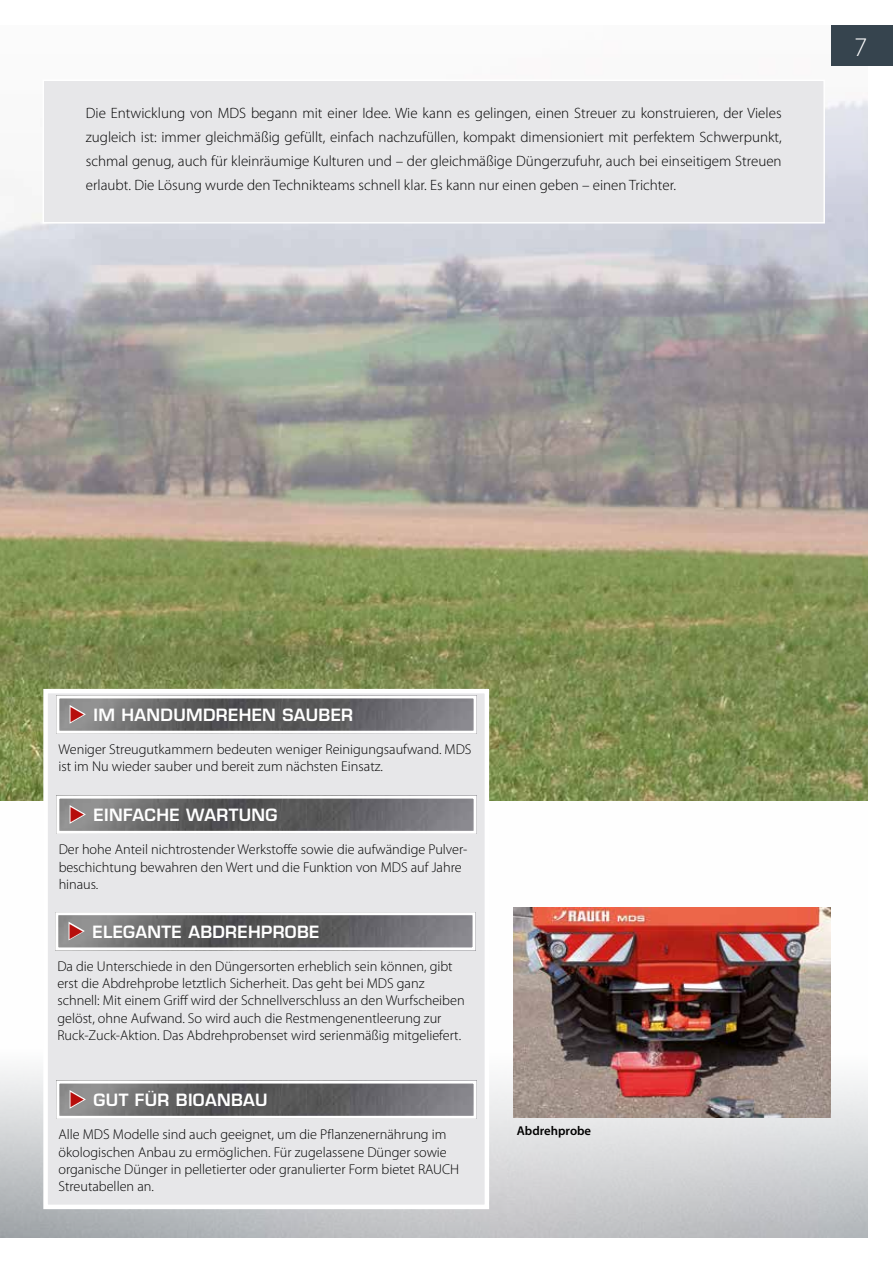
<style>
.page{position:relative;width:893px;height:1263px;background:#fff}
.page>*{position:absolute;margin:0;border:0;box-sizing:border-box;transform-origin:0 0}
.t1{font:300 27px "Myriad Pro";color:#fff}
.t2{font:600 16.5px "Eurostile LT Std";letter-spacing:.02em;color:#fff}
.t3{font:300 15px/24px "Myriad Pro";color:#000;text-align:justify}
.t4{font:300 14.25px/17.2px "Myriad Pro";color:#000}
.t5{font:600 12.75px "Myriad Pro";color:#000}
</style>
<div class="page">
<img style="left:0;top:98px;width:867px;height:475px">
<img style="left:0;top:573px;width:867px;height:664px">
<div style="left:831px;top:26px;width:62px;height:40px;background:#36444e"></div>
<div style="left:42px;top:81px;width:784px;height:143px;background:#e7e7e9"></div>
<div style="left:43px;top:689px;width:446px;height:520px;background:#e7e7e9;border:4px solid #fff"></div>
<img style="left:60px;top:699px;width:413px;height:31px">
<div style="left:56px;top:695px;width:421px;height:39px;border:3px solid #fff"></div>
<img style="left:60px;top:799px;width:413px;height:31px">
<div style="left:56px;top:795px;width:421px;height:39px;border:3px solid #fff"></div>
<img style="left:59px;top:916px;width:413px;height:30px">
<div style="left:55px;top:912px;width:421px;height:38px;border:3px solid #fff"></div>
<img style="left:60px;top:1084px;width:413px;height:31px">
<div style="left:56px;top:1080px;width:421px;height:39px;border:3px solid #fff"></div>
<img style="left:514px;top:908px;width:316px;height:210px">
<p class="t3" style="left:86px;top:101px;width:697px">Die Entwicklung von MDS begann mit einer Idee. Wie kann es gelingen, einen Streuer zu konstruieren, der Vieles zugleich ist: immer gleichmäßig gefüllt, einfach nachzufüllen, kompakt dimensioniert mit perfektem Schwerpunkt, schmal genug, auch für kleinräumige Kulturen und – der gleichmäßige Düngerzufuhr, auch bei einseitigem Streuen erlaubt. Die Lösung wurde den Technikteams schnell klar. Es kann nur einen geben – einen Trichter.</p>
<h1 class="t1" style="left:854px;top:32px;width:15px">7</h1>
<p class="t2" style="left:69px;top:704px;width:286px">◆ IM HANDUMDREHEN SAUBER</p>
<p class="t4" style="left:58px;top:741px;width:415px">Weniger Streugutkammern bedeuten weniger Reinigungsaufwand. MDS ist im Nu wieder sauber und bereit zum nächsten Einsatz.</p>
<p class="t2" style="left:69px;top:805px;width:210px">◆ EINFACHE WARTUNG</p>
<p class="t4" style="left:58px;top:841px;width:411px">Der hohe Anteil nichtrostender Werkstoffe sowie die aufwändige Pulver&shy;beschichtung bewahren den Wert und die Funktion von MDS auf Jahre hinaus.</p>
<p class="t2" style="left:68px;top:921px;width:253px">◆ ELEGANTE ABDREHPROBE</p>
<p class="t4" style="left:57px;top:958px;width:409px">Da die Unterschiede in den Düngersorten erheblich sein können, gibt erst die Abdrehprobe letztlich Sicherheit. Das geht bei MDS ganz schnell: Mit einem Griff wird der Schnellverschluss an den Wurfscheiben gelöst, ohne Aufwand. So wird auch die Restmengenentleerung zur Ruck-Zuck-Aktion. Das Abdrehprobenset wird serienmäßig mitgeliefert.</p>
<p class="t2" style="left:69px;top:1089px;width:200px">◆ GUT FÜR BIOANBAU</p>
<p class="t4" style="left:58px;top:1126px;width:402px">Alle MDS Modelle sind auch geeignet, um die Pflanzenernährung im ökologischen Anbau zu ermöglichen. Für zugelassene Dünger sowie organische Dünger in pelletierter oder granulierter Form bietet RAUCH Streutabellen an.</p>
<p class="t5" style="left:517px;top:1122px;width:76px">Abdrehprobe</p>
</div>
